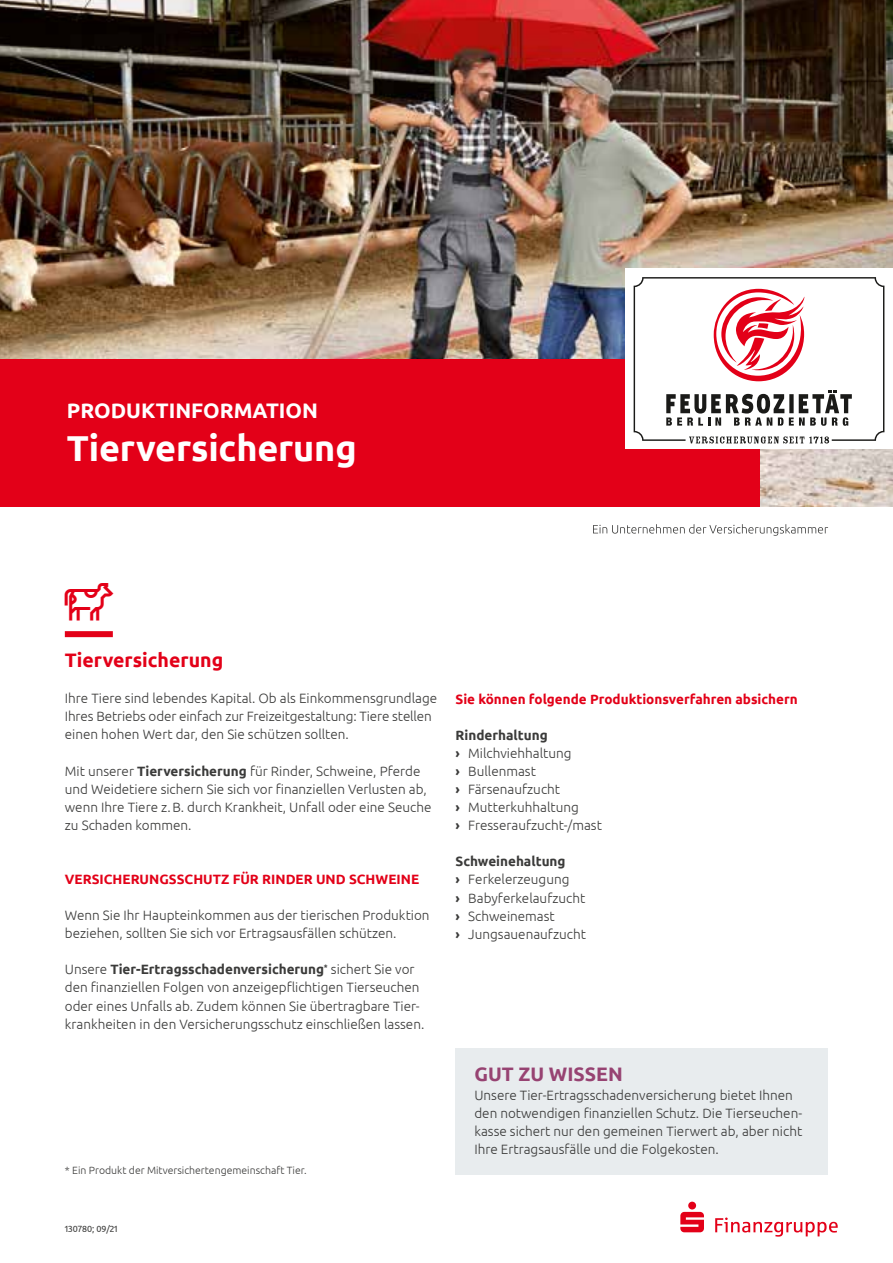
<style>
.page{position:relative;width:893px;height:1263px;background:#fff}
.page>*{position:absolute;margin:0;border:0;box-sizing:border-box;transform-origin:0 0}
.t1{font:48px "vkb iconfont";color:#e30018}
.t2{font:700 36px "Ubuntu";letter-spacing:-.005em;color:#fff}
.t3{font:700 21px "Ubuntu";color:#fff}
.t4{font:700 19.5px "Ubuntu";color:#e30018}
.t5{font:700 19.5px "Ubuntu";color:#974372}
.t6{font:300 13.5px/18.1px "Ubuntu";color:#3b3b3a}
.t7{font:700 13.5px "Ubuntu";color:#e30018}
.t8{font:300 10.5px "Ubuntu";color:#3b3b3a}
.t9{font:9px "Ubuntu";color:#3b3b3a}
.s1{font-weight:700}
</style>
<div class="page">
<img style="left:0;top:0;width:893px;height:506px">
<div style="left:0;top:359px;width:759px;height:147px;background:#e30018"></div>
<div style="left:65px;top:631px;width:48px;height:6px;background:#e30018"></div>
<div style="left:455px;top:1048px;width:373px;height:127px;background:#e8ecee"></div>
<svg style="left:593px;top:524px;width:235px;height:12px"></svg>
<svg style="left:680px;top:1202px;width:158px;height:34px"></svg>
<div style="left:625px;top:269px;width:268px;height:180px;background:#fff"></div>
<svg style="left:634px;top:277px;width:250px;height:166px"></svg>
<h3 class="t3" style="left:67px;top:398px;width:253px">PRODUKTINFORMATION</h3>
<h2 class="t2" style="left:67px;top:427px;width:291px">Tierversicherung</h2>
<h1 class="t1" style="left:65px;top:576px;width:49px">♦</h1>
<h3 class="t4" style="left:65px;top:648px;width:160px">Tierversicherung</h3>
<p class="t6" style="left:65px;top:689px;width:374px">Ihre Tiere sind lebendes Kapital. Ob als Einkommensgrundlage<br>Ihres Betriebs oder einfach zur Freizeitgestaltung: Tiere stellen einen hohen Wert dar, den Sie schützen sollten.</p>
<p class="t6" style="left:65px;top:761px;width:368px">Mit unserer <span class="s1">Tierversicherung</span> für Rinder, Schweine, Pferde und Weidetiere sichern Sie sich vor finanziellen Verlusten ab, wenn Ihre Tiere z.B. durch Krankheit, Unfall oder eine Seuche zu Schaden kommen.</p>
<p class="t7" style="left:65px;top:871px;width:356px">VERSICHERUNGSSCHUTZ FÜR RINDER UND SCHWEINE</p>
<p class="t6" style="left:65px;top:906px;width:366px">Wenn Sie Ihr Haupteinkommen aus der tierischen Produktion beziehen, sollten Sie sich vor Ertragsausfällen schützen.</p>
<p class="t6" style="left:65px;top:960px;width:361px">Unsere <span class="s1">Tier-Ertragsschadenversicherung</span><sup>*</sup> sichert Sie vor den finanziellen Folgen von anzeigepflichtigen Tierseuchen oder eines Unfalls ab. Zudem können Sie übertragbare Tier&shy;krankheiten in den Versicherungsschutz einschließen lassen.</p>
<p class="t8" style="left:65px;top:1164px;width:243px">* Ein Produkt der Mitversichertengemeinschaft Tier.</p>
<p class="t7" style="left:455px;top:691px;width:344px">Sie können folgende Produktionsverfahren absichern</p>
<p class="t6" style="left:455px;top:725px;width:148px"><span class="s1">Rinderhaltung<br>›</span> Milchviehhaltung<br><span class="s1">›</span> Bullenmast<br><span class="s1">›</span> Färsenaufzucht<br><span class="s1">›</span> Mutterkuhhaltung<br><span class="s1">›</span> Fresseraufzucht-/mast</p>
<p class="t6" style="left:455px;top:852px;width:132px"><span class="s1">Schweinehaltung<br>›</span> Ferkelerzeugung<br><span class="s1">›</span> Babyferkelaufzucht <span class="s1">›</span> Schweinemast<br><span class="s1">›</span> Jungsauenaufzucht</p>
<h3 class="t5" style="left:474px;top:1063px;width:150px">GUT ZU WISSEN</h3>
<p class="t6" style="left:474px;top:1085px;width:329px">Unsere Tier-Ertragsschadenversicherung bietet Ihnen den notwendigen finanziellen Schutz. Die Tierseuchen&shy;kasse sichert nur den gemeinen Tierwert ab, aber nicht Ihre Ertragsausfälle und die Folgekosten.</p>
<p class="t9" style="left:65px;top:1223px;width:54px">130780; 09/21</p>
</div>
